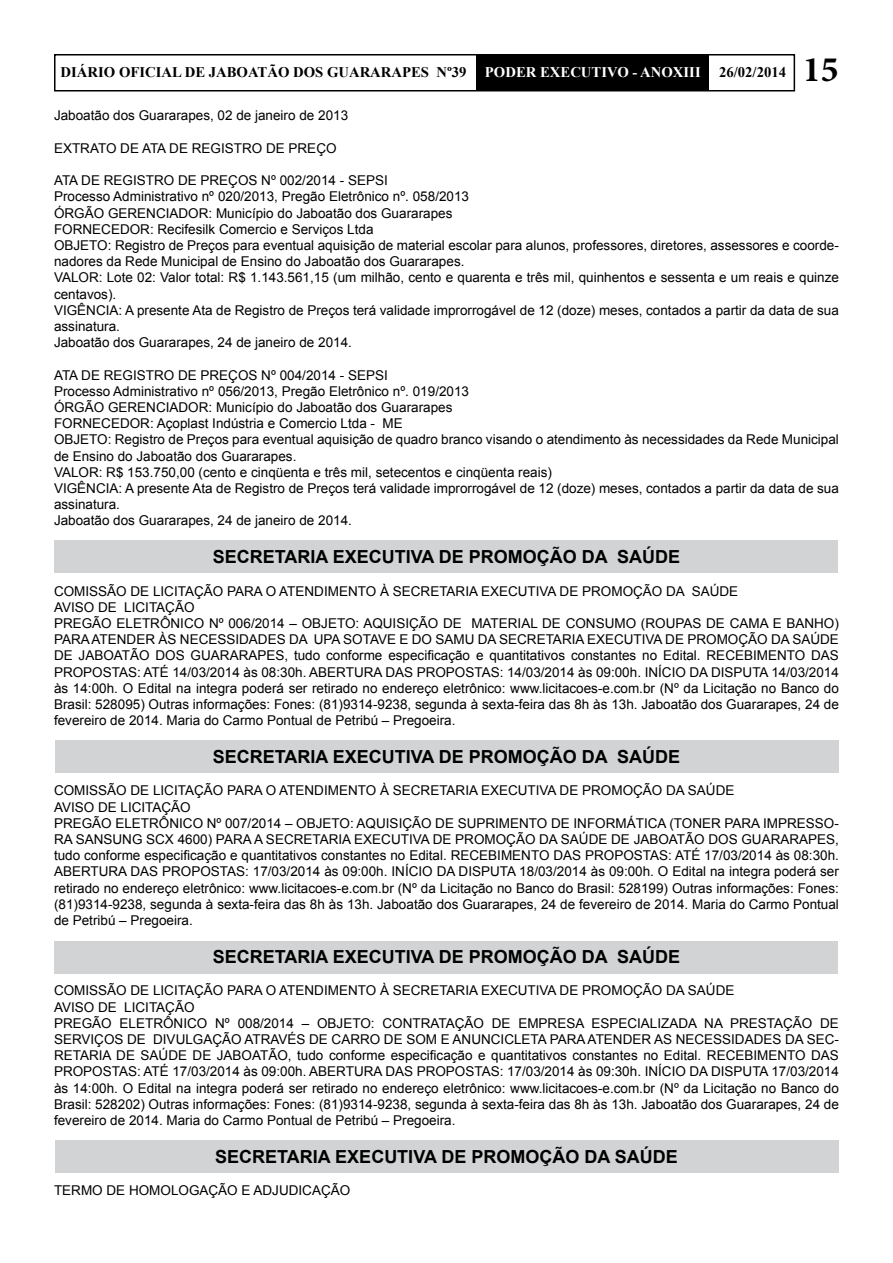
<style>
.page{position:relative;width:893px;height:1263px;background:#fff}
.page>*{position:absolute;margin:0;border:0;box-sizing:border-box;transform-origin:0 0}
.t1{font:700 36px "Minion Pro";color:#000}
.t2{font:700 18px "Arial";color:#000}
.t3{font:700 14.7px "Times New Roman";color:#000}
.t4{font:13.5px/16.2px "Arial";color:#000}
.s1{color:#fff}
</style>
<div class="page">
<div style="left:54px;top:54px;width:741px;height:37px;border:2px solid #000"></div>
<div style="left:476px;top:55px;width:233px;height:36px;background:#000"></div>
<div style="left:55px;top:1140px;width:783px;height:33px;background:#d1d3d4"></div>
<div style="left:54px;top:941px;width:783px;height:32px;background:#d1d3d4"></div>
<div style="left:56px;top:740px;width:783px;height:33px;background:#d1d3d4"></div>
<div style="left:54px;top:540px;width:783px;height:33px;background:#d1d3d4"></div>
<p class="t3" style="left:61px;top:61px;width:727px">DIÁRIO OFICIAL DE JABOATÃO DOS GUARARAPES Nº39 <span class="s1">PODER EXECUTIVO - ANOXIII</span> 26/02/2014</p>
<h1 class="t1" style="left:803px;top:44px;width:37px">15</h1>
<p class="t4" style="left:54px;top:107px;width:296px">Jaboatão dos Guararapes, 02 de janeiro de 2013</p>
<p class="t4" style="left:54px;top:140px;width:284px">EXTRATO DE ATA DE REGISTRO DE PREÇO</p>
<p class="t4" style="left:54px;top:172px;width:786px">ATA DE REGISTRO DE PREÇOS Nº 002/2014 - SEPSI<br>Processo Administrativo nº 020/2013, Pregão Eletrônico nº. 058/2013<br>ÓRGÃO GERENCIADOR: Município do Jaboatão dos Guararapes<br>FORNECEDOR: Recifesilk Comercio e Serviços Ltda<br>OBJETO: Registro de Preços para eventual aquisição de material escolar para alunos, professores, diretores, assessores e coorde&shy;nadores da Rede Municipal de Ensino do Jaboatão dos Guararapes.<br>VALOR: Lote 02: Valor total: R$ 1.143.561,15 (um milhão, cento e quarenta e três mil, quinhentos e sessenta e um reais e quinze centavos).<br>VIGÊNCIA: A presente Ata de Registro de Preços terá validade improrrogável de 12 (doze) meses, contados a partir da data de sua assinatura.<br>Jaboatão dos Guararapes, 24 de janeiro de 2014.</p>
<p class="t4" style="left:54px;top:367px;width:786px">ATA DE REGISTRO DE PREÇOS Nº 004/2014 - SEPSI<br>Processo Administrativo nº 056/2013, Pregão Eletrônico nº. 019/2013<br>ÓRGÃO GERENCIADOR: Município do Jaboatão dos Guararapes<br>FORNECEDOR: Açoplast Indústria e Comercio Ltda - ME<br>OBJETO: Registro de Preços para eventual aquisição de quadro branco visando o atendimento às necessidades da Rede Municipal de Ensino do Jaboatão dos Guararapes.<br>VALOR: R$ 153.750,00 (cento e cinqüenta e três mil, setecentos e cinqüenta reais)<br>VIGÊNCIA: A presente Ata de Registro de Preços terá validade improrrogável de 12 (doze) meses, contados a partir da data de sua assinatura.<br>Jaboatão dos Guararapes, 24 de janeiro de 2014.</p>
<h2 class="t2" style="left:213px;top:544px;width:469px">SECRETARIA EXECUTIVA DE PROMOÇÃO DA SAÚDE</h2>
<p class="t4" style="left:54px;top:583px;width:786px">COMISSÃO DE LICITAÇÃO PARA O ATENDIMENTO À SECRETARIA EXECUTIVA DE PROMOÇÃO DA SAÚDE<br>AVISO DE LICITAÇÃO<br>PREGÃO ELETRÔNICO Nº 006/2014 – OBJETO: AQUISIÇÃO DE MATERIAL DE CONSUMO (ROUPAS DE CAMA E BANHO)<br>PARA ATENDER ÀS NECESSIDADES DA UPA SOTAVE E DO SAMU DA SECRETARIA EXECUTIVA DE PROMOÇÃO DA SAÚDE DE JABOATÃO DOS GUARARAPES, tudo conforme especificação e quantitativos constantes no Edital. RECEBIMENTO DAS PROPOSTAS: ATÉ 14/03/2014 às 08:30h. ABERTURA DAS PROPOSTAS: 14/03/2014 às 09:00h. INÍCIO DA DISPUTA 14/03/2014 às 14:00h. O Edital na integra poderá ser retirado no endereço eletrônico: www.licitacoes-e.com.br (Nº da Licitação no Banco do Brasil: 528095) Outras informações: Fones: (81)9314-9238, segunda à sexta-feira das 8h às 13h. Jaboatão dos Guararapes, 24 de fevereiro de 2014. Maria do Carmo Pontual de Petribú – Pregoeira.</p>
<h2 class="t2" style="left:213px;top:744px;width:469px">SECRETARIA EXECUTIVA DE PROMOÇÃO DA SAÚDE</h2>
<p class="t4" style="left:54px;top:782px;width:786px">COMISSÃO DE LICITAÇÃO PARA O ATENDIMENTO À SECRETARIA EXECUTIVA DE PROMOÇÃO DA SAÚDE<br>AVISO DE LICITAÇÃO<br>PREGÃO ELETRÔNICO Nº 007/2014 – OBJETO: AQUISIÇÃO DE SUPRIMENTO DE INFORMÁTICA (TONER PARA IMPRESSO-RA SANSUNG SCX 4600) PARA A SECRETARIA EXECUTIVA DE PROMOÇÃO DA SAÚDE DE JABOATÃO DOS GUARARAPES, tudo conforme especificação e quantitativos constantes no Edital. RECEBIMENTO DAS PROPOSTAS: ATÉ 17/03/2014 às 08:30h.<br>ABERTURA DAS PROPOSTAS: 17/03/2014 às 09:00h. INÍCIO DA DISPUTA 18/03/2014 às 09:00h. O Edital na integra poderá ser retirado no endereço eletrônico: www.licitacoes-e.com.br (Nº da Licitação no Banco do Brasil: 528199) Outras informações: Fones: (81)9314-9238, segunda à sexta-feira das 8h às 13h. Jaboatão dos Guararapes, 24 de fevereiro de 2014. Maria do Carmo Pontual de Petribú – Pregoeira.</p>
<h2 class="t2" style="left:213px;top:944px;width:469px">SECRETARIA EXECUTIVA DE PROMOÇÃO DA SAÚDE</h2>
<p class="t4" style="left:54px;top:982px;width:786px">COMISSÃO DE LICITAÇÃO PARA O ATENDIMENTO À SECRETARIA EXECUTIVA DE PROMOÇÃO DA SAÚDE<br>AVISO DE LICITAÇÃO<br>PREGÃO ELETRÔNICO Nº 008/2014 – OBJETO: CONTRATAÇÃO DE EMPRESA ESPECIALIZADA NA PRESTAÇÃO DE SERVIÇOS DE DIVULGAÇÃO ATRAVÉS DE CARRO DE SOM E ANUNCICLETA PARA ATENDER AS NECESSIDADES DA SEC-RETARIA DE SAÚDE DE JABOATÃO, tudo conforme especificação e quantitativos constantes no Edital. RECEBIMENTO DAS PROPOSTAS: ATÉ 17/03/2014 às 09:00h. ABERTURA DAS PROPOSTAS: 17/03/2014 às 09:30h. INÍCIO DA DISPUTA 17/03/2014 às 14:00h. O Edital na integra poderá ser retirado no endereço eletrônico: www.licitacoes-e.com.br (Nº da Licitação no Banco do Brasil: 528202) Outras informações: Fones: (81)9314-9238, segunda à sexta-feira das 8h às 13h. Jaboatão dos Guararapes, 24 de fevereiro de 2014. Maria do Carmo Pontual de Petribú – Pregoeira.</p>
<h2 class="t2" style="left:215px;top:1144px;width:464px">SECRETARIA EXECUTIVA DE PROMOÇÃO DA SAÚDE</h2>
<p class="t4" style="left:54px;top:1182px;width:298px">TERMO DE HOMOLOGAÇÃO E ADJUDICAÇÃO</p>
</div>
